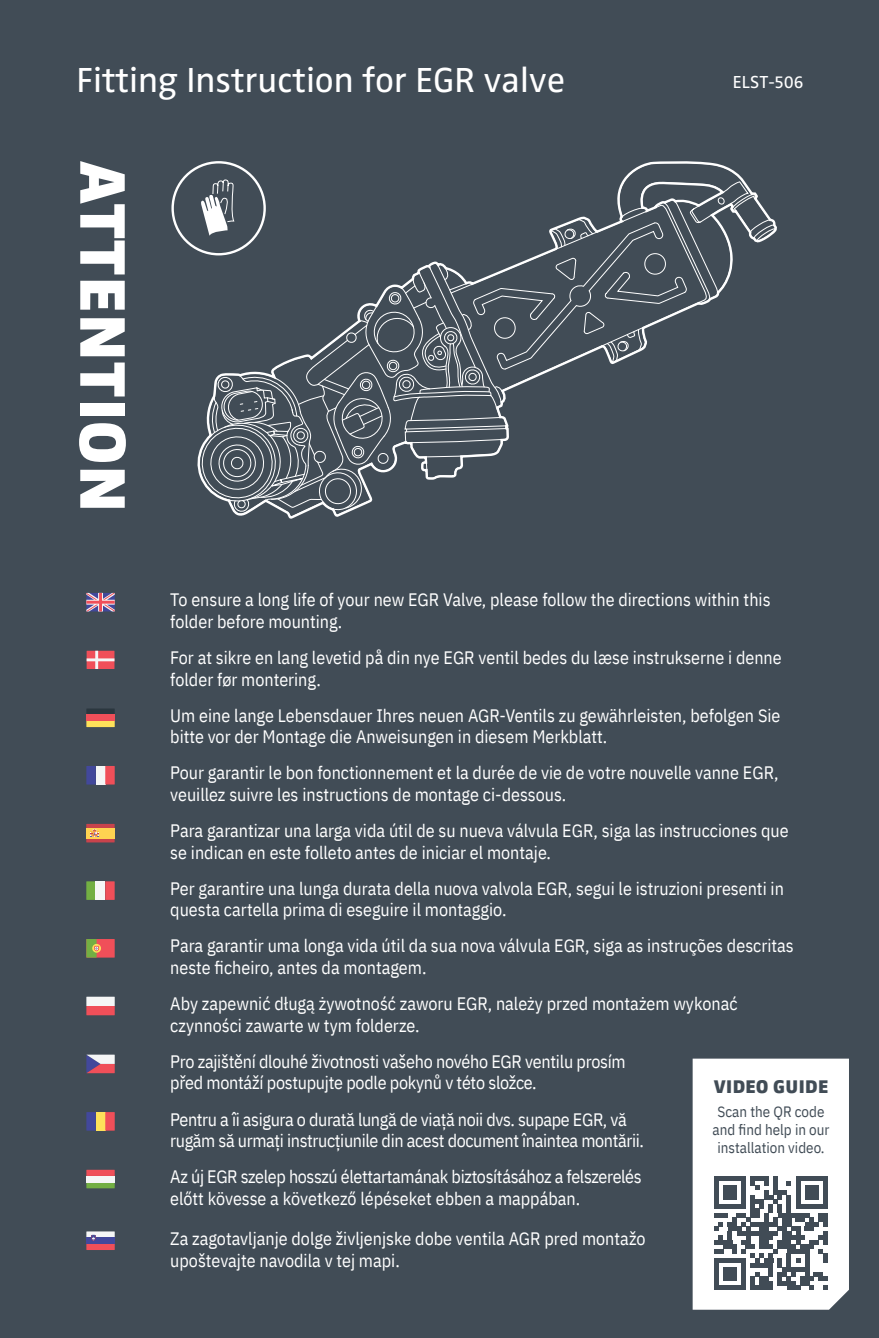
<style>
.page{position:relative;width:879px;height:1338px;background:#414c56}
.page>*{position:absolute;margin:0;border:0;box-sizing:border-box;transform-origin:0 0}
.t1{font:66.6px "Zwo Black LF";letter-spacing:.025em;color:#fff}
.t2{font:36px "Zwo Regular LF";color:#fff}
.t3{font:19px "Zwo Black LF";letter-spacing:.02em;color:#414c56}
.t4{font:18px/21.6px "IBM Plex Sans Cond";color:#fff}
.t5{font:18px/21.6px "IBM Plex Sans Cond";letter-spacing:-.02em;color:#fff}
.t6{font:18px "Zwo Regular LF";color:#fff}
.t7{font:15px/18px "IBM Plex Sans Cond";color:#414c56;text-align:center}
</style>
<div class="page">
<svg style="left:194px;top:161px;width:582px;height:357px"></svg>
<svg style="left:86px;top:593px;width:29px;height:18px"></svg>
<svg style="left:87px;top:651px;width:27px;height:18px"></svg>
<svg style="left:86px;top:708px;width:29px;height:7px"></svg>
<svg style="left:86px;top:721px;width:29px;height:6px"></svg>
<div style="left:86px;top:715px;width:29px;height:6px;background:#f04f59"></div>
<svg style="left:86px;top:766px;width:10px;height:19px"></svg>
<div style="left:96px;top:766px;width:9px;height:19px;background:#f5f6f6"></div>
<svg style="left:105px;top:766px;width:10px;height:19px"></svg>
<div style="left:86px;top:824px;width:29px;height:18px;background:#c8434c"></div>
<div style="left:86px;top:828px;width:29px;height:11px;background:#ffd351"></div>
<svg style="left:90px;top:829px;width:9px;height:9px"></svg>
<svg style="left:86px;top:881px;width:10px;height:19px"></svg>
<div style="left:96px;top:881px;width:9px;height:19px;background:#f5f6f6"></div>
<svg style="left:105px;top:881px;width:10px;height:19px"></svg>
<div style="left:86px;top:939px;width:29px;height:19px;background:#f04f59"></div>
<svg style="left:92px;top:944px;width:9px;height:9px"></svg>
<svg style="left:86px;top:939px;width:13px;height:19px"></svg>
<svg style="left:86px;top:997px;width:29px;height:18px"></svg>
<svg style="left:86px;top:1055px;width:29px;height:18px"></svg>
<svg style="left:86px;top:1112px;width:10px;height:19px"></svg>
<div style="left:96px;top:1112px;width:9px;height:19px;background:#fee15a"></div>
<svg style="left:105px;top:1112px;width:10px;height:19px"></svg>
<svg style="left:86px;top:1170px;width:29px;height:6px"></svg>
<svg style="left:86px;top:1182px;width:29px;height:6px"></svg>
<div style="left:86px;top:1176px;width:29px;height:6px;background:#f5f6f6"></div>
<svg style="left:86px;top:1231px;width:29px;height:19px"></svg>
<svg style="left:692px;top:1059px;width:157px;height:251px"></svg>
<h2 class="t2" style="left:76px;top:59px;width:490px">Fitting Instruction for EGR valve</h2>
<h1 class="t1" style="left:142px;top:160px;width:354px;rotate:90deg">ATTENTION</h1>
<p class="t6" style="left:733px;top:71px;width:72px">ELST-506</p>
<p class="t4" style="left:170px;top:588px;width:602px">To ensure a long life of your new EGR Valve, please follow the directions within this folder before mounting.</p>
<p class="t4" style="left:170px;top:645px;width:613px">For at sikre en lang levetid på din nye EGR ventil bedes du læse instrukserne i denne folder før montering.</p>
<p class="t4" style="left:170px;top:703px;width:612px">Um eine lange Lebensdauer Ihres neuen AGR-Ventils zu gewährleisten, befolgen Sie bitte vor der Montage die Anweisungen in diesem Merkblatt.</p>
<p class="t4" style="left:170px;top:761px;width:610px">Pour garantir le bon fonctionnement et la durée de vie de votre nouvelle vanne EGR, veuillez suivre les instructions de montage ci-dessous.</p>
<p class="t4" style="left:170px;top:818px;width:620px">Para garantizar una larga vida útil de su nueva válvula EGR, siga las instrucciones que se indican en este folleto antes de iniciar el montaje.</p>
<p class="t4" style="left:170px;top:876px;width:615px">Per garantire una lunga durata della nuova valvola EGR, segui le istruzioni presenti in questa cartella prima di eseguire il montaggio.</p>
<p class="t4" style="left:170px;top:934px;width:625px">Para garantir uma longa vida útil da sua nova válvula EGR, siga as instruções descritas neste ficheiro, antes da montagem.</p>
<p class="t4" style="left:170px;top:991px;width:569px">Aby zapewnić długą żywotność zaworu EGR, należy przed montażem wykonać czynności zawarte w tym folderze.</p>
<p class="t4" style="left:170px;top:1049px;width:457px">Pro zajištění dlouhé životnosti vašeho nového EGR ventilu prosím před montáží postupujte podle pokynů v této složce.</p>
<p class="t5" style="left:170px;top:1107px;width:475px">Pentru a îi asigura o durată lungă de viață noii dvs. supape EGR, vă rugăm să urmați instrucțiunile din acest document înaintea montării.</p>
<p class="t5" style="left:170px;top:1164px;width:473px">Az új EGR szelep hosszú élettartamának biztosításához a felszerelés előtt kövesse a következő lépéseket ebben a mappában.</p>
<p class="t4" style="left:170px;top:1226px;width:477px">Za zagotavljanje dolge življenjske dobe ventila AGR pred montažo upoštevajte navodila v tej mapi.</p>
<p class="t3" style="left:714px;top:1075px;width:116px">VIDEO GUIDE</p>
<p class="t7" style="left:712px;top:1101px;width:118px">Scan the QR code and find help in our installation video.</p>
</div>
